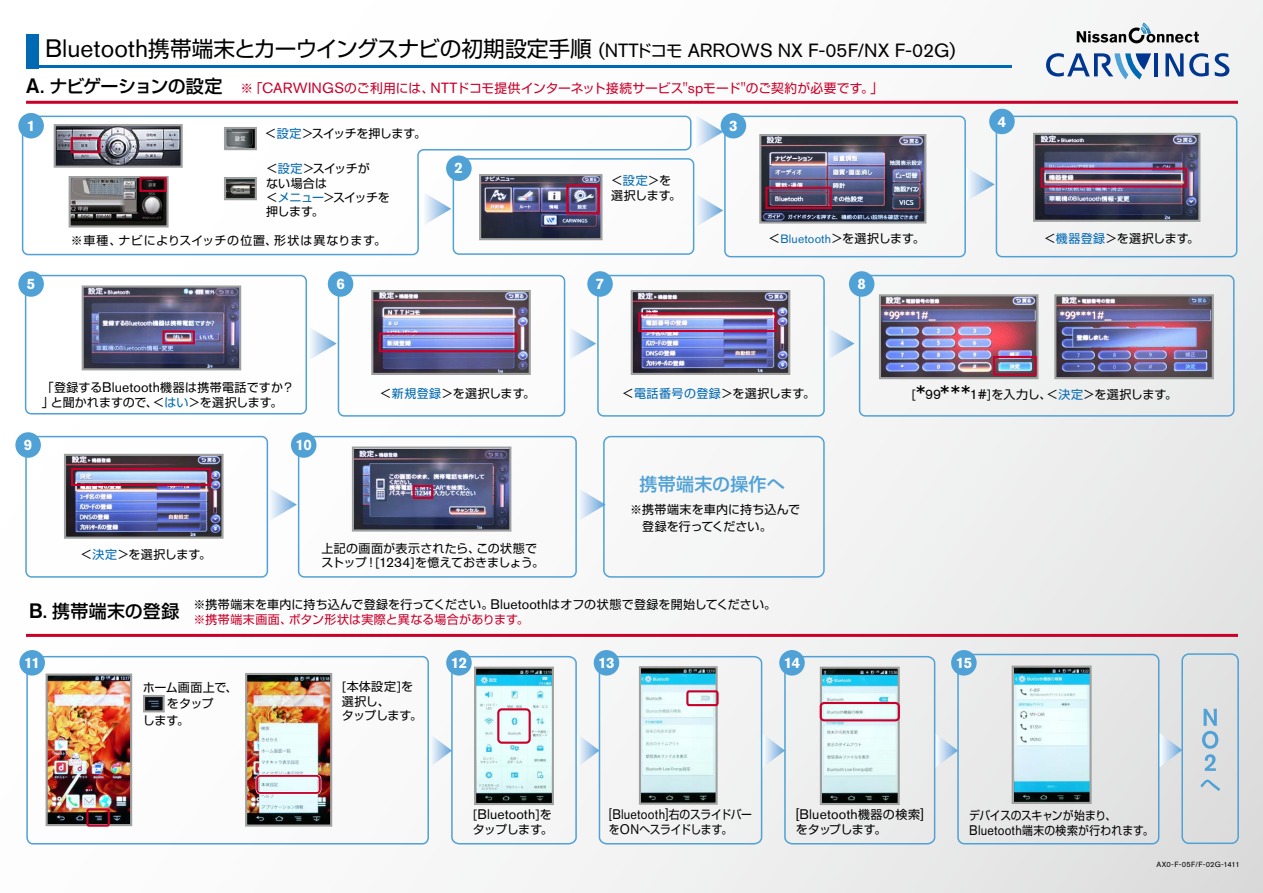
<style>
.page{position:relative;width:1263px;height:893px;background:#fff}
.page>*{position:absolute;margin:0;border:0;box-sizing:border-box;transform-origin:0 0}
.t1{font:22.35px "Shin Go Pro Regular 90 msp RKSJ H";color:#000}
.t2{font:21.75px "Shin Go Pro Regular 90 msp RKSJ H";letter-spacing:-.025em;color:#000}
.t3{font:500 20.7px "Nissan AG";color:#000}
.t4{font:18.9px "Nissan AG";color:#000}
.t5{font:18px "Shin Go Pro Medium 90 msp RKSJ H";letter-spacing:-.035em;color:#000}
.t6{font:18px "Shin Go Pro Medium 90 msp RKSJ H";letter-spacing:.015em;color:#000}
.t7{font:18px "Shin Go Pro Medium 90 msp RKSJ H";letter-spacing:.015em;color:#4fa1d6}
.t8{font:700 15px "Nissan AG";letter-spacing:-.03em;color:#fff}
.t9{font:14.7px "Nissan AG";letter-spacing:.015em;color:#c90029}
.t10{font:13.8px "Nissan AG";letter-spacing:.015em;color:#000}
.t11{font:13.8px "Nissan AG";letter-spacing:.015em;color:#000;scale:.9 1}
.t12{font:12.75px "Shin Go Pro Regular 90 msp RKSJ H";letter-spacing:.01em;color:#c90029}
.t13{font:12px/14.4px "Shin Go Pro Regular 90 msp RKSJ H";letter-spacing:.005em;color:#000}
.t14{font:12px/16.5px "Shin Go Pro Regular 90 msp RKSJ H";letter-spacing:-.035em;color:#000}
.t15{font:12px/15px "Shin Go Pro Regular 90 msp RKSJ H";letter-spacing:.005em;color:#000;scale:.9 1}
.t16{font:12px/14.4px "Shin Go Pro Regular 90 msp RKSJ H";letter-spacing:-.03em;color:#000}
.t17{font:12px "Shin Go Pro Regular 90 msp RKSJ H";letter-spacing:.04em;color:#000}
.t18{font:12px "Shin Go Pro Regular 90 msp RKSJ H";letter-spacing:.02em;color:#c90029}
.t19{font:12px "Shin Go Pro Regular 90 msp RKSJ H";letter-spacing:-.04em;color:#000;scale:.9 1}
.t20{font:12px "Shin Go Pro Regular 90 msp RKSJ H";letter-spacing:.025em;color:#000}
.t21{font:12px "Shin Go Pro Regular 90 msp RKSJ H";letter-spacing:.035em;color:#000}
.t22{font:12px "Shin Go Pro Regular 90 msp RKSJ H";letter-spacing:.07em;color:#000}
.t23{font:7.5px "Nissan AG";letter-spacing:.01em;color:#000}
.s1{font-family:"Nissan AG";font-size:25.05px}
.s2{font-family:"Shin Go Pro Regular 90 msp RKSJ H";font-size:16.5px}
.s3{font-family:"Nissan AG";font-weight:500}
.s4{font-family:"Nissan AG";font-size:14.7px}
.s5{font-family:"Shin Go Pro Regular 90 msp RKSJ H";font-size:12.75px}
.s6{color:#0069b3}
.s7{font-family:"Nissan AG";color:#0069b3}
.s8{font-family:"Nissan AG";font-size:13.8px}
.s9{font-size:22.35px}
.s10{font-family:"Shin Go Pro Regular 90 msp RKSJ H";font-size:12px}
</style>
<div class="page">
<img style="left:15px;top:0;width:1248px;height:893px">
<p class="t2" style="left:45px;top:31px;width:548px"><span class="s1">Bluetooth</span>携帯端末とカーウイングスナビの初期設定手順</p>
<p class="t4" style="left:599px;top:39px;width:358px">(NTT<span class="s2">ドコモ</span> ARROWS NX F-05 /F NX F-02G(</p>
<p class="t5" style="left:40px;top:72px;width:184px"><span class="s3">.</span> ナビゲーションの設定</p>
<p class="t3" style="left:26px;top:73px;width:15px">A</p>
<p class="t12" style="left:430px;top:77px;width:445px"><span class="s4">NTT</span>ドコモ提供インターネット接続サービス <span class="s4">sp</span>モードのご契約が必要です。</p>
<p class="t12" style="left:241px;top:77px;width:23px">※「</p>
<p class="t9" style="left:262px;top:79px;width:161px">CARWINGS<span class="s5">のご利用には</span></p>
<p class="t9" style="left:683px;top:79px;width:7px">"</p>
<p class="t9" style="left:741px;top:79px;width:7px">"</p>
<p class="t12" style="left:871px;top:77px;width:14px">「</p>
<p class="t12" style="left:421px;top:77px;width:14px">、</p>
<p class="t8" style="left:27px;top:117px;width:10px">1</p>
<p class="t14" style="left:265px;top:124px;width:163px">＜<span class="s6">設定</span>＞スイッチを押します。</p>
<p class="t8" style="left:729px;top:117px;width:10px">3</p>
<p class="t8" style="left:998px;top:113px;width:10px">4</p>
<p class="t16" style="left:266px;top:160px;width:125px">＜<span class="s6">設定</span>＞スイッチが<br>ない場合は<br>＜<span class="s6">メニュー</span>＞スイッチを押します。</p>
<p class="t8" style="left:455px;top:160px;width:10px">2</p>
<p class="t13" style="left:611px;top:172px;width:72px">＜<span class="s6">設定</span>＞を選択します。</p>
<p class="t8" style="left:27px;top:275px;width:10px">5</p>
<p class="t20" style="left:119px;top:231px;width:160px">ナビによりスイッチの位置、</p>
<p class="t22" style="left:274px;top:231px;width:113px">形状は異なります。</p>
<p class="t13" style="left:71px;top:232px;width:52px">※車種、</p>
<p class="t8" style="left:336px;top:275px;width:10px">6</p>
<p class="t8" style="left:596px;top:275px;width:10px">7</p>
<p class="t13" style="left:769px;top:229px;width:158px">＜<span class="s7">Bluetooth</span>＞を選択します。</p>
<p class="t8" style="left:857px;top:275px;width:10px">8</p>
<p class="t17" style="left:1044px;top:228px;width:157px">＜<span class="s6">機器登録</span>＞を選択します。</p>
<p class="t13" style="left:42px;top:379px;width:254px;text-align:center">「登録する<span class="s8">Bluetooth</span>機器は携帯電話ですか?と聞かれますので、＜<span class="s6">はい</span>＞を選択します。</p>
<p class="t13" style="left:42px;top:394px;width:13px">」</p>
<p class="t8" style="left:24px;top:436px;width:10px">9</p>
<p class="t8" style="left:295px;top:436px;width:18px">10</p>
<p class="t21" style="left:380px;top:384px;width:157px">＜<span class="s6">新規登録</span>＞を選択します。</p>
<p class="t13" style="left:81px;top:545px;width:132px">＜<span class="s6">決定</span>＞を選択します。</p>
<p class="t13" style="left:411px;top:539px;width:135px;text-indent:-89px">上記の画面が表示されたら、<br>]を憶えておきましょう。</p>
<p class="t13" style="left:476px;top:539px;width:62px">この状態で</p>
<p class="t13" style="left:321px;top:554px;width:59px">ストップ！[</p>
<p class="t10" style="left:379px;top:554px;width:33px">1234</p>
<p class="t17" style="left:622px;top:384px;width:194px">＜<span class="s6">電話番号の登録</span>＞を選択します。</p>
<p class="t7" style="left:639px;top:469px;width:147px">携帯端末の操作へ</p>
<p class="t13" style="left:642px;top:500px;width:159px;line-height:16.5px;text-indent:-12px">※携帯端末を車内に持ち込んで登録を行ってください。</p>
<p class="t6" style="left:43px;top:597px;width:138px"><span class="s3">.</span> 携帯端末の登録</p>
<p class="t3" style="left:29px;top:598px;width:16px">B</p>
<p class="t13" style="left:193px;top:595px;width:301px">※携帯端末を車内に持ち込んで登録を行ってください。</p>
<p class="t13" style="left:490px;top:595px;width:287px"><span class="s8">Bluetooth</span>はオフの状態で登録を開始してください。</p>
<p class="t18" style="left:289px;top:609px;width:242px">ボタン形状は実際と異なる場合があります。</p>
<p class="t18" style="left:193px;top:609px;width:100px">※携帯端末画面、</p>
<p class="t8" style="left:24px;top:654px;width:17px">11</p>
<p class="t8" style="left:451px;top:654px;width:18px">12</p>
<p class="t8" style="left:598px;top:654px;width:18px">13</p>
<p class="t14" style="left:143px;top:678px;width:96px">ホーム画面上で、　　をタップ<br>します。</p>
<p class="t13" style="left:342px;top:678px;width:82px">[本体設定を]選択し、<br>タップします。</p>
<p class="t8" style="left:784px;top:654px;width:18px">14</p>
<p class="t13" style="left:911px;top:386px;width:16px">[<span class="s9">*</span></p>
<p class="t1" style="left:940px;top:376px;width:33px">***</p>
<p class="t13" style="left:987px;top:386px;width:192px">]を入力し、＜<span class="s6">決定</span>＞を選択します。</p>
<p class="t10" style="left:970px;top:386px;width:19px">1#</p>
<p class="t10" style="left:925px;top:386px;width:18px">99</p>
<p class="t8" style="left:956px;top:654px;width:18px">15</p>
<p class="t13" style="left:535px;top:805px;width:18px">を]</p>
<p class="t10" style="left:477px;top:805px;width:59px">Bluetooth</p>
<p class="t13" style="left:473px;top:805px;width:82px;line-height:15px">[<br>タップします。</p>
<p class="t11" style="left:609px;top:805px;width:68px">[Bluetooth]</p>
<p class="t19" style="left:609px;top:819px;width:138px">を<span class="s8">ON</span>へスライドします。</p>
<p class="t19" style="left:669px;top:804px;width:94px">右のスライドバー</p>
<p class="t10" style="left:796px;top:805px;width:130px">[Bluetooth<span class="s10">機器の検索</span>[</p>
<p class="t14" style="left:796px;top:819px;width:92px">をタップします。</p>
<p class="t15" style="left:969px;top:806px;width:206px">デバイスのスキャンが始まり、<br><span class="s8">Bluetooth</span>端末の検索が行われます。</p>
<p class="t23" style="left:1156px;top:860px;width:85px">AX0-F-05 F/F -02G-1411</p>
</div>
